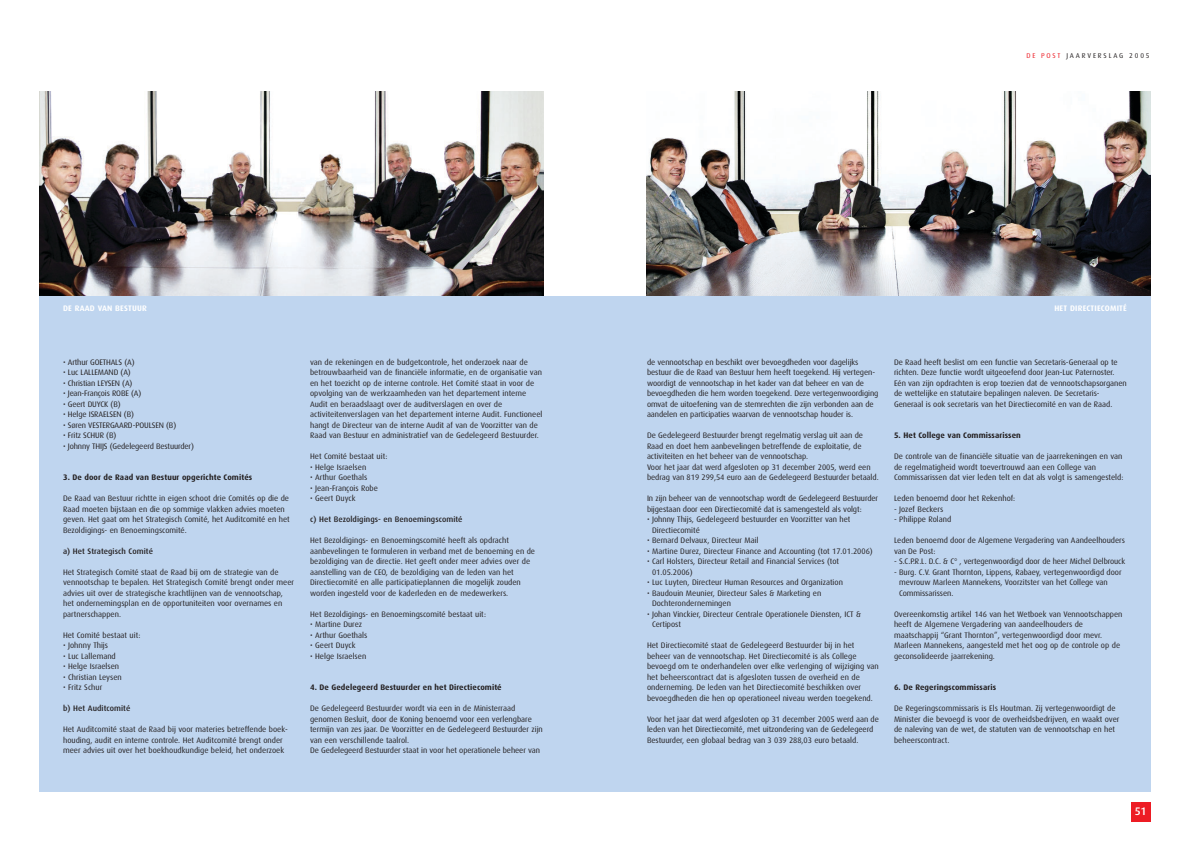
<style>
.page{position:relative;width:1191px;height:842px;background:#fff}
.page>*{position:absolute;margin:0;border:0;box-sizing:border-box;transform-origin:0 0}
.t1{font:500 11px "Dax";color:#fff}
.t2{font:8px/10.5px "Dax";color:#231f20}
.t3{font:700 8px "Dax";letter-spacing:.01em;color:#231f20}
.t4{font:500 8px "Dax";letter-spacing:.01em;color:#231f20}
.t5{font:700 8px "Dax";letter-spacing:.03em;color:#fff}
.t6{font:7px "Dax";letter-spacing:.265em;color:#231f20}
.s1{color:#ed1c24}
</style>
<div class="page">
<div style="left:595px;top:91px;width:556px;height:700px;background:#bfd5ef"></div>
<div style="left:1131px;top:802px;width:20px;height:20px;background:#ed1c24"></div>
<div style="left:39px;top:91px;width:556px;height:700px;background:#bfd5ef"></div>
<div style="left:385px;top:91px;width:434px;height:204px;background:#fff"></div>
<img style="left:646px;top:91px;width:505px;height:204px">
<img style="left:39px;top:91px;width:505px;height:204px">
<p class="t6" style="left:1026px;top:53px;width:125px"><span class="s1">DE POST</span> JAARVERSLAG 2005</p>
<p class="t5" style="left:63px;top:305px;width:85px">DE RAAD VAN BESTUUR</p>
<p class="t5" style="left:1054px;top:305px;width:74px">HET DIRECTIECOMITÉ</p>
<p class="t2" style="left:63px;top:358px;width:73px">• Arthur GOETHALS (A)</p>
<p class="t2" style="left:63px;top:368px;width:69px">• Luc LALLEMAND (A)</p>
<p class="t2" style="left:63px;top:379px;width:71px">• Christian LEYSEN (A)</p>
<p class="t2" style="left:63px;top:389px;width:80px">• Jean-François ROBE (A)</p>
<p class="t2" style="left:63px;top:400px;width:59px">• Geert DUYCK (B)</p>
<p class="t2" style="left:63px;top:410px;width:72px">• Helge ISRAELSEN (B)</p>
<p class="t2" style="left:63px;top:421px;width:115px">• Søren VESTERGAARD-POULSEN (B)</p>
<p class="t2" style="left:63px;top:431px;width:55px">• Fritz SCHUR (B)</p>
<p class="t2" style="left:63px;top:442px;width:132px">• Johnny THIJS (Gedelegeerd Bestuurder)</p>
<p class="t3" style="left:63px;top:474px;width:191px">3. De door de Raad van Bestuur opgerichte Comités</p>
<p class="t2" style="left:63px;top:494px;width:228px">De Raad van Bestuur richtte in eigen schoot drie Comités op die de Raad moeten bijstaan en die op sommige vlakken advies moeten geven. Het gaat om het Strategisch Comité, het Auditcomité en het Bezoldigings- en Benoemingscomité.</p>
<p class="t4" style="left:63px;top:548px;width:91px">a) Het Strategisch Comité</p>
<p class="t2" style="left:63px;top:568px;width:233px">Het Strategisch Comité staat de Raad bij om de strategie van de vennootschap te bepalen. Het Strategisch Comité brengt onder meer advies uit over de strategische krachtlijnen van de vennootschap, het ondernemingsplan en de opportuniteiten voor overnames en partnerschappen.</p>
<p class="t2" style="left:63px;top:631px;width:79px">Het Comité bestaat uit:</p>
<p class="t2" style="left:63px;top:641px;width:47px">• Johnny Thijs</p>
<p class="t2" style="left:63px;top:652px;width:54px">• Luc Lallemand</p>
<p class="t2" style="left:63px;top:662px;width:58px">• Helge Israelsen</p>
<p class="t2" style="left:63px;top:673px;width:60px">• Christian Leysen</p>
<p class="t2" style="left:63px;top:683px;width:41px">• Fritz Schur</p>
<p class="t4" style="left:63px;top:705px;width:69px">b) Het Auditcomité</p>
<p class="t2" style="left:63px;top:725px;width:226px">Het Auditcomité staat de Raad bij voor materies betreffende boek&shy;houding, audit en interne controle. Het Auditcomité brengt onder meer advies uit over het boekhoudkundige beleid, het onderzoek</p>
<p class="t2" style="left:310px;top:358px;width:234px">van de rekeningen en de budgetcontrole, het onderzoek naar de betrouwbaarheid van de financiële informatie, en de organisatie van en het toezicht op de interne controle. Het Comité staat in voor de opvolging van de werkzaamheden van het departement interne Audit en beraadslaagt over de auditverslagen en over de activiteitenverslagen van het departement interne Audit. Functioneel hangt de Directeur van de interne Audit af van de Voorzitter van de Raad van Bestuur en administratief van de Gedelegeerd Bestuurder.</p>
<p class="t2" style="left:310px;top:452px;width:79px">Het Comité bestaat uit:</p>
<p class="t2" style="left:310px;top:463px;width:58px">• Helge Israelsen</p>
<p class="t2" style="left:310px;top:473px;width:59px">• Arthur Goethals</p>
<p class="t2" style="left:310px;top:484px;width:69px">• Jean-François Robe</p>
<p class="t2" style="left:310px;top:494px;width:47px">• Geert Duyck</p>
<p class="t4" style="left:310px;top:516px;width:154px">c) Het Bezoldigings- en Benoemingscomité</p>
<p class="t2" style="left:310px;top:536px;width:226px">Het Bezoldigings- en Benoemingscomité heeft als opdracht aanbevelingen te formuleren in verband met de benoeming en de bezoldiging van de directie. Het geeft onder meer advies over de aanstelling van de CEO, de bezoldiging van de leden van het Directiecomité en alle participatieplannen die mogelijk zouden worden ingesteld voor de kaderleden en de medewerkers.</p>
<p class="t2" style="left:310px;top:610px;width:177px">Het Bezoldigings- en Benoemingscomité bestaat uit:</p>
<p class="t2" style="left:310px;top:620px;width:54px">• Martine Durez</p>
<p class="t2" style="left:310px;top:631px;width:59px">• Arthur Goethals</p>
<p class="t2" style="left:310px;top:641px;width:47px">• Geert Duyck</p>
<p class="t2" style="left:310px;top:652px;width:58px">• Helge Israelsen</p>
<p class="t3" style="left:310px;top:684px;width:193px">4. De Gedelegeerd Bestuurder en het Directiecomité</p>
<p class="t2" style="left:310px;top:704px;width:234px">De Gedelegeerd Bestuurder wordt via een in de Ministerraad genomen Besluit, door de Koning benoemd voor een verlengbare termijn van zes jaar. De Voorzitter en de Gedelegeerd Bestuurder zijn van een verschillende taalrol.<br>De Gedelegeerd Bestuurder staat in voor het operationele beheer van</p>
<p class="t2" style="left:647px;top:358px;width:233px">de vennootschap en beschikt over bevoegdheden voor dagelijks bestuur die de Raad van Bestuur hem heeft toegekend. Hij vertegen&shy;woordigt de vennootschap in het kader van dat beheer en van de bevoegdheden die hem worden toegekend. Deze vertegenwoordiging omvat de uitoefening van de stemrechten die zijn verbonden aan de aandelen en participaties waarvan de vennootschap houder is.</p>
<p class="t2" style="left:647px;top:431px;width:233px">De Gedelegeerd Bestuurder brengt regelmatig verslag uit aan de Raad en doet hem aanbevelingen betreffende de exploitatie, de activiteiten en het beheer van de vennootschap.<br>Voor het jaar dat werd afgesloten op 31 december 2005, werd een bedrag van 819 299,54 euro aan de Gedelegeerd Bestuurder betaald.</p>
<p class="t2" style="left:647px;top:494px;width:233px">In zijn beheer van de vennootschap wordt de Gedelegeerd Bestuurder bijgestaan door een Directiecomité dat is samengesteld als volgt:</p>
<p class="t2" style="left:652px;top:515px;width:200px;text-indent:-5px">• Johnny Thijs, Gedelegeerd bestuurder en Voorzitter van het<br>Directiecomité</p>
<p class="t2" style="left:647px;top:536px;width:113px">• Bernard Delvaux, Directeur Mail</p>
<p class="t2" style="left:647px;top:547px;width:227px">• Martine Durez, Directeur Finance and Accounting (tot 17.01.2006)</p>
<p class="t2" style="left:652px;top:557px;width:189px;text-indent:-5px">• Carl Holsters, Directeur Retail and Financial Services (tot<br>01.05.2006)</p>
<p class="t2" style="left:647px;top:578px;width:197px">• Luc Luyten, Directeur Human Resources and Organization</p>
<p class="t2" style="left:652px;top:589px;width:171px;text-indent:-5px">• Baudouin Meunier, Directeur Sales &amp; Marketing en<br>Dochterondernemingen</p>
<p class="t2" style="left:652px;top:610px;width:211px;text-indent:-5px">• Johan Vinckier, Directeur Centrale Operationele Diensten, ICT &amp;<br>Certipost</p>
<p class="t2" style="left:647px;top:641px;width:233px">Het Directiecomité staat de Gedelegeerd Bestuurder bij in het beheer van de vennootschap. Het Directiecomité is als College bevoegd om te onderhandelen over elke verlenging of wijziging van het beheerscontract dat is afgesloten tussen de overheid en de onderneming. De leden van het Directiecomité beschikken over bevoegdheden die hen op operationeel niveau werden toegekend.</p>
<p class="t2" style="left:647px;top:715px;width:233px">Voor het jaar dat werd afgesloten op 31 december 2005 werd aan de leden van het Directiecomité, met uitzondering van de Gedelegeerd<br>Bestuurder, een globaal bedrag van 3 039 288,03 euro betaald.</p>
<p class="t2" style="left:894px;top:358px;width:234px">De Raad heeft beslist om een functie van Secretaris-Generaal op te richten. Deze functie wordt uitgeoefend door Jean-Luc Paternoster.<br>Eén van zijn opdrachten is erop toezien dat de vennootschapsorganen de wettelijke en statutaire bepalingen naleven. De Secretaris-Generaal is ook secretaris van het Directiecomité en van de Raad.</p>
<p class="t3" style="left:894px;top:432px;width:128px">5. Het College van Commissarissen</p>
<p class="t2" style="left:894px;top:452px;width:231px">De controle van de financiële situatie van de jaarrekeningen en van de regelmatigheid wordt toevertrouwd aan een College van<br>Commissarissen dat vier leden telt en dat als volgt is samengesteld:</p>
<p class="t2" style="left:894px;top:494px;width:123px">Leden benoemd door het Rekenhof:</p>
<p class="t2" style="left:894px;top:505px;width:51px">- Jozef Beckers</p>
<p class="t2" style="left:894px;top:515px;width:59px">- Philippe Roland</p>
<p class="t2" style="left:894px;top:536px;width:232px">Leden benoemd door de Algemene Vergadering van Aandeelhouders van De Post:</p>
<p class="t2" style="left:894px;top:557px;width:233px">- S.C.P.R.L. D.C. &amp; C° , vertegenwoordigd door de heer Michel Delbrouck</p>
<p class="t2" style="left:899px;top:568px;width:224px;text-indent:-5px">- Burg. C.V. Grant Thornton, Lippens, Rabaey, vertegenwoordigd door mevrouw Marleen Mannekens, Voorzitster van het College van<br>Commissarissen.</p>
<p class="t2" style="left:894px;top:610px;width:230px">Overeenkomstig artikel 146 van het Wetboek van Vennootschappen heeft de Algemene Vergadering van aandeelhouders de maatschappij “Grant Thornton”, vertegenwoordigd door mevr.<br>Marleen Mannekens, aangesteld met het oog op de controle op de geconsolideerde jaarrekening.</p>
<p class="t3" style="left:894px;top:684px;width:104px">6. De Regeringscommissaris</p>
<p class="t2" style="left:894px;top:704px;width:227px">De Regeringscommissaris is Els Houtman. Zij vertegenwoordigt de Minister die bevoegd is voor de overheidsbedrijven, en waakt over de naleving van de wet, de statuten van de vennootschap en het beheerscontract.</p>
<h1 class="t1" style="left:1135px;top:807px;width:13px">51</h1>
</div>
